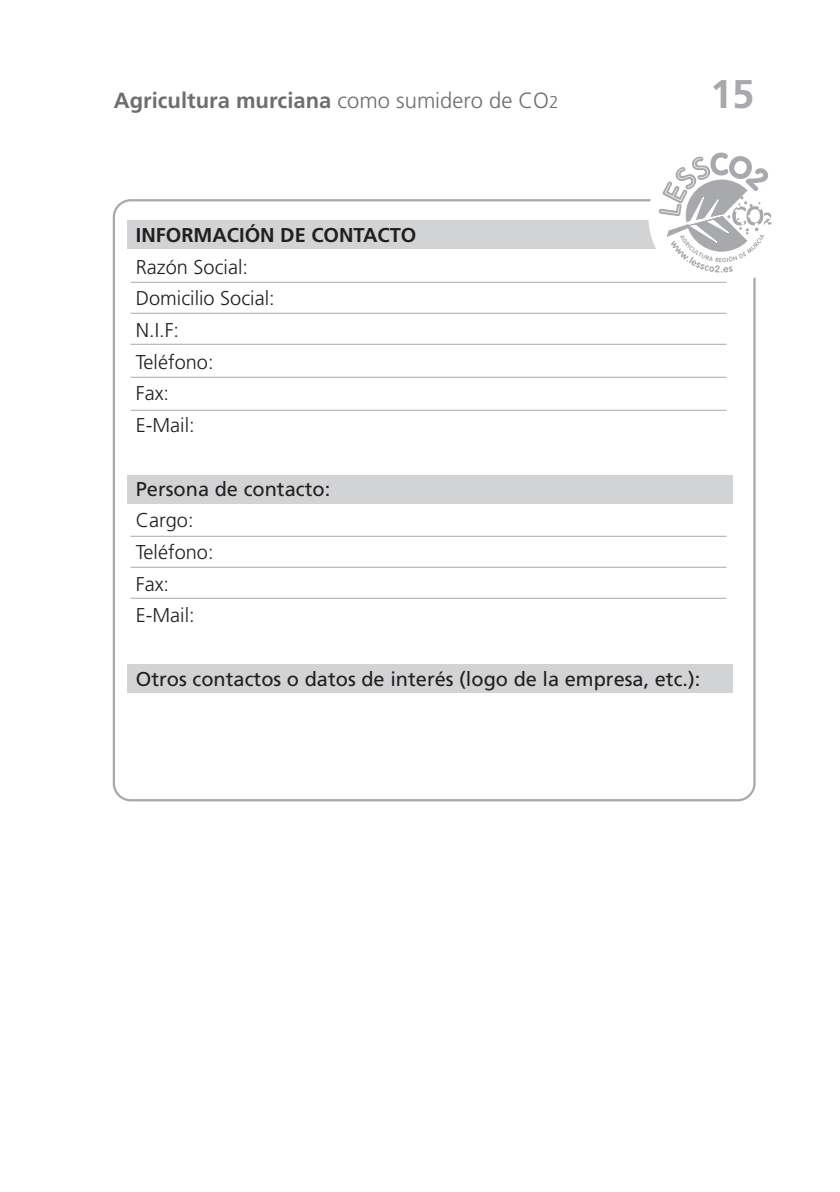
<style>
.page{position:relative;width:840px;height:1192px;background:#fff}
.page>*{position:absolute;margin:0;border:0;box-sizing:border-box;transform-origin:0 0}
.t1{font:700 40px "Frutiger LT Std";color:#a7a9ac}
.t2{font:700 22px "Frutiger LT Std";color:#6d6e70}
.t3{font:300 20px/31.6px "Frutiger LT Std";color:#231f20}
.t4{font:20px "Frutiger LT Std";color:#231f20}
.t5{font:700 20px "Frutiger LT Std";color:#231f20}
.s1{font-weight:300}
.s2{font-weight:300;font-size:17.2px}
</style>
<div class="page">
<div style="left:127px;top:664px;width:606px;height:29px;background:#d1d3d4"></div>
<div style="left:127px;top:475px;width:606px;height:29px;background:#d1d3d4"></div>
<div style="left:127px;top:220px;width:558px;height:29px;background:#d1d3d4"></div>
<div style="left:648px;top:146px;width:142px;height:141px;background:#fff;border-radius:50%"></div>
<svg style="left:659px;top:153px;width:113px;height:120px"></svg>
<hr style="left:130px;top:282px;width:596px;height:1px;background:#a7a9ac">
<hr style="left:130px;top:313px;width:596px;height:1px;background:#a7a9ac">
<hr style="left:130px;top:344px;width:596px;height:1px;background:#a7a9ac">
<hr style="left:130px;top:377px;width:596px;height:1px;background:#a7a9ac">
<hr style="left:130px;top:410px;width:596px;height:1px;background:#a7a9ac">
<hr style="left:130px;top:536px;width:596px;height:1px;background:#a7a9ac">
<hr style="left:130px;top:567px;width:596px;height:1px;background:#a7a9ac">
<hr style="left:130px;top:598px;width:596px;height:1px;background:#a7a9ac">
<p class="t2" style="left:114px;top:89px;width:446px">Agricultura murciana <span class="s1">como sumidero de CO</span><span class="s2">2</span></p>
<h1 class="t1" style="left:710px;top:75px;width:46px">15</h1>
<p class="t5" style="left:136px;top:226px;width:282px">INFORMACIÓN DE CONTACTO</p>
<p class="t3" style="left:136px;top:252px;width:140px">Razón Social:<br>Domicilio Social:<br>N.I.F:<br>Teléfono:<br>Fax:<br>E-Mail:</p>
<p class="t4" style="left:136px;top:479px;width:196px">Persona de contacto:</p>
<p class="t3" style="left:136px;top:506px;width:79px">Cargo:<br>Teléfono:<br>Fax:<br>E-Mail:</p>
<p class="t4" style="left:136px;top:669px;width:566px">Otros contactos o datos de interés (logo de la empresa, etc.):</p>
</div>
